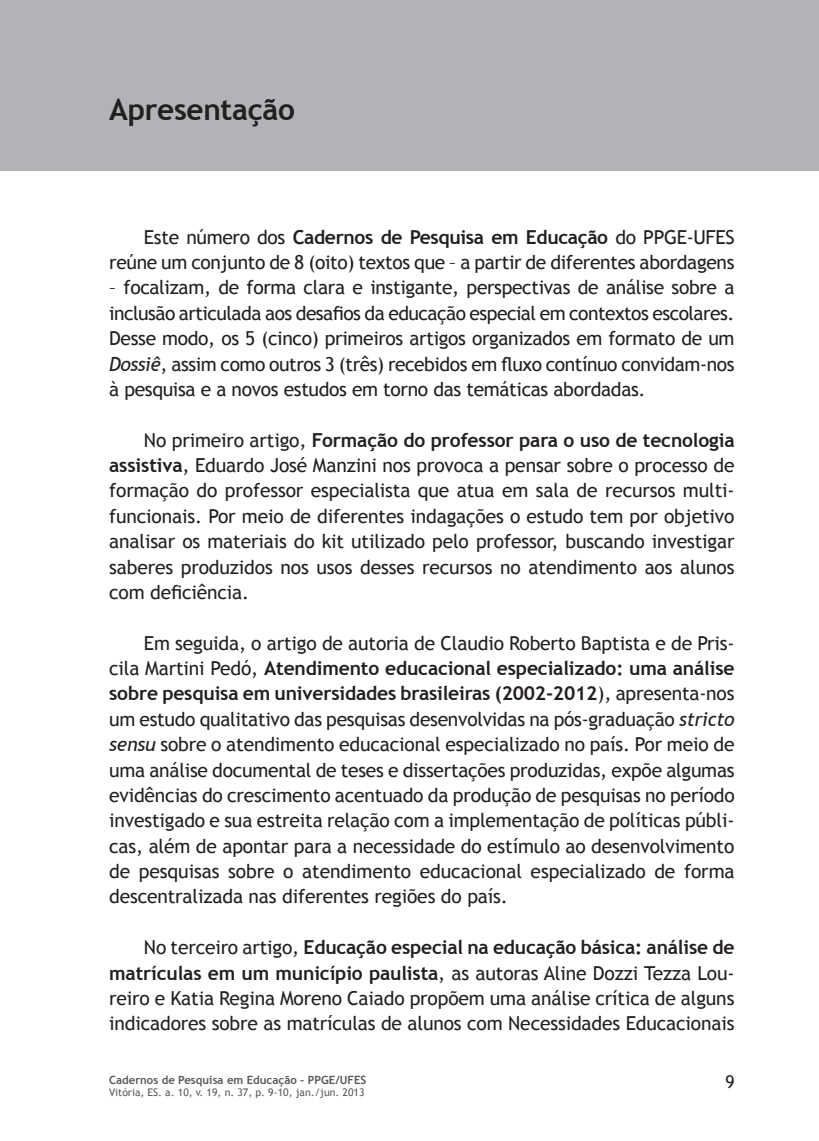
<style>
.page{position:relative;width:819px;height:1141px;background:#fff}
.page>*{position:absolute;margin:0;border:0;box-sizing:border-box;transform-origin:0 0}
.Titulo_Principal{font:700 29.75px "Trebuchet MS";letter-spacing:-.01em;color:#231f20}
.Texto_1{font:19.25px/25.4px "Trebuchet MS";letter-spacing:-.01em;color:#231f20;text-align:justify}
.t1{font:17.5px "Trebuchet MS";color:#231f20}
.t2{font:700 11.38px "Trebuchet MS";color:#57585a}
.t3{font:10.5px "Trebuchet MS";color:#57585a}
.s1{font-weight:700}
.s2{font-style:italic}
</style>
<div class="page">
<div style="left:1px;top:0;width:818px;height:170px;background:#b2b3b7"></div>
<p class="Titulo_Principal" style="left:109px;top:91px;width:187px">Apresentação</p>
<p class="Texto_1" style="left:109px;top:224px;width:627px;text-align:right">Este número dos <span class="s1">Cadernos de Pesquisa em Educação</span> do PPGE-UFES reúne um conjunto de 8 (oito) textos que – a partir de diferentes abordagens</p>
<p class="Texto_1" style="left:109px;top:275px;width:627px">– focalizam, de forma clara e instigante, perspectivas de análise sobre a inclusão articulada aos desafios da educação especial em contextos escolares.<br>Desse modo, os 5 (cinco) primeiros artigos organizados em formato de um <span class="s2">Dossiê</span>, assim como outros 3 (três) recebidos em fluxo contínuo convidam-nos à pesquisa e a novos estudos em torno das temáticas abordadas.</p>
<p class="Texto_1" style="left:109px;top:427px;width:627px;text-indent:35px">No primeiro artigo, <span class="s1">Formação do professor para o uso de tecnologia assistiva</span>, Eduardo José Manzini nos provoca a pensar sobre o processo de formação do professor especialista que atua em sala de recursos multi&shy;funcionais. Por meio de diferentes indagações o estudo tem por objetivo analisar os materiais do kit utilizado pelo professor, buscando investigar saberes produzidos nos usos desses recursos no atendimento aos alunos com deficiência.</p>
<p class="Texto_1" style="left:109px;top:630px;width:627px;text-indent:35px">Em seguida, o artigo de autoria de Claudio Roberto Baptista e de Pris&shy;cila Martini Pedó, <span class="s1">Atendimento educacional especializado: uma análise sobre pesquisa em universidades brasileiras (2002-2012</span>), apresenta-nos um estudo qualitativo das pesquisas desenvolvidas na pós-graduação <span class="s2">stricto sensu</span> sobre o atendimento educacional especializado no país. Por meio de uma análise documental de teses e dissertações produzidas, expõe algumas evidências do crescimento acentuado da produção de pesquisas no período investigado e sua estreita relação com a implementação de políticas públi&shy;cas, além de apontar para a necessidade do estímulo ao desenvolvimento de pesquisas sobre o atendimento educacional especializado de forma descentralizada nas diferentes regiões do país.</p>
<p class="Texto_1" style="left:109px;top:935px;width:627px;text-indent:35px">No terceiro artigo, <span class="s1">Educação especial na educação básica: análise de matrículas em um município paulista</span>, as autoras Aline Dozzi Tezza Lou&shy;reiro e Katia Regina Moreno Caiado propõem uma análise crítica de alguns indicadores sobre as matrículas de alunos com Necessidades Educacionais</p>
<p class="t2" style="left:109px;top:1073px;width:259px">Cadernos de Pesquisa em Educação - PPGE/UFES</p>
<p class="t1" style="left:725px;top:1072px;width:11px">9</p>
<p class="t3" style="left:109px;top:1086px;width:257px">Vitória, ES. a. 10, v. 19, n. 37, p. 9-10, jan./jun. 2013</p>
</div>
